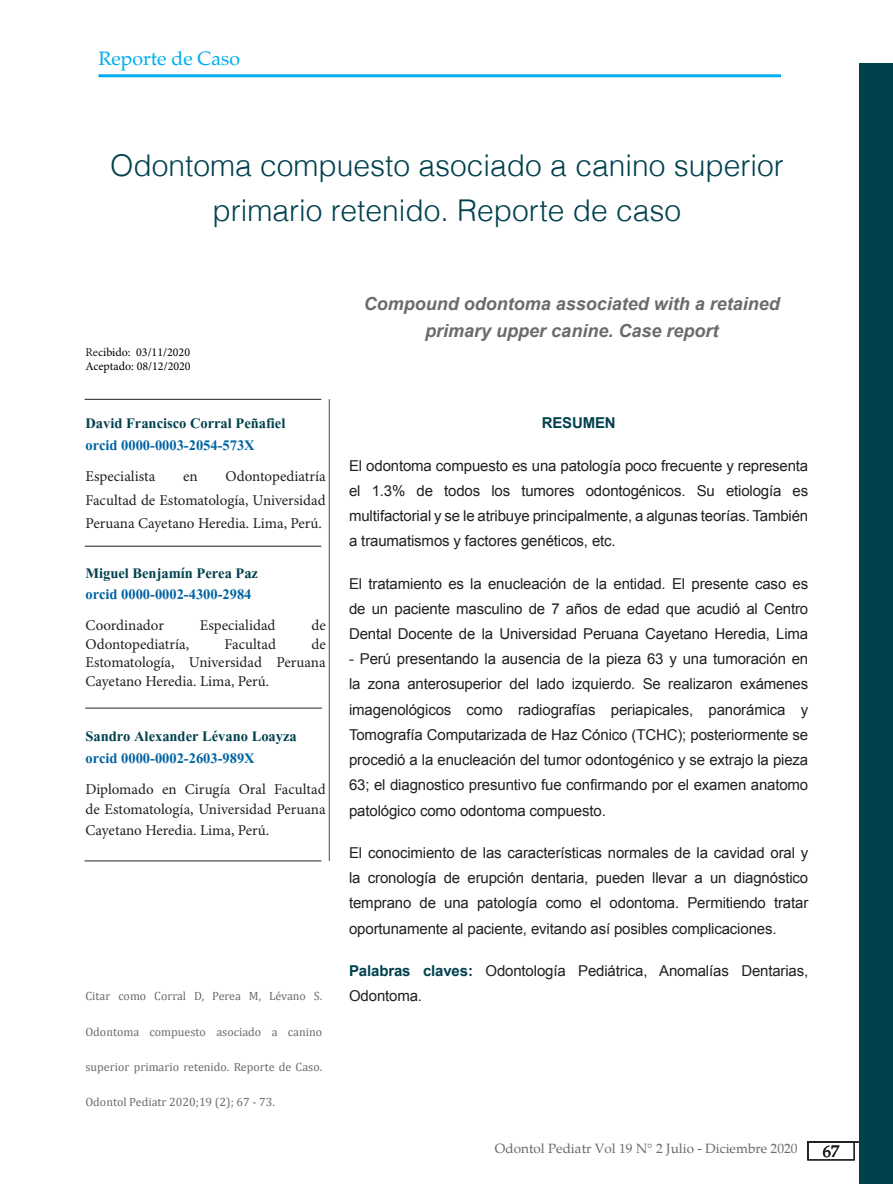
<style>
.page{position:relative;width:893px;height:1191px;background:#fff}
.page>*{position:absolute;margin:0;border:0;box-sizing:border-box;transform-origin:0 0}
.t1{font:300 30px/45px "Helvetica";color:#00414e;text-align:center}
.t2{font:19.5px "Palatino";color:#00aeef}
.t3{font:700 18px "Aparajita";color:#00414e}
.t4{font:700 18px "Aparajita";color:#0063a3}
.t5{font:italic 700 18px/27px "Arial";color:#6b6b6e;text-align:center}
.t6{font:16.5px "Palatino";color:#231f20}
.t7{font:15px/25.2px "Arial";letter-spacing:-.01em;color:#231f20;text-align:justify}
.t8{font:15px/23.5px "Minion Pro";color:#231f20;text-align:justify}
.t9{font:700 15px "Arial";letter-spacing:-.01em;color:#00414e}
.t10{font:13.5px "Palatino";color:#231f20}
.t11{font:13.5px "Palatino";color:#6b6b6e}
.t12{font:12px "Cambria";color:#6b6b6e}
.t13{font:12px/14.4px "Minion Pro";color:#000}
.s1{color:#231f20}
.s2{font-weight:700;color:#00414e}
</style>
<div class="page">
<div style="left:808px;top:1141px;width:46px;height:19px;border:1px solid #231f20"></div>
<svg style="left:807px;top:1142px;width:1px;height:18px"></svg>
<hr style="left:807px;top:1141px;width:86px;height:1px;background:#231f20">
<div style="left:860px;top:63px;width:33px;height:1120px;background:#00414e"></div>
<hr style="left:85px;top:399px;width:236px;height:1px;background:#231f20">
<hr style="left:329px;top:399px;width:1px;height:462px;background:#454647">
<hr style="left:85px;top:546px;width:236px;height:1px;background:#231f20">
<hr style="left:85px;top:860px;width:236px;height:1px;background:#231f20">
<hr style="left:85px;top:708px;width:237px;height:1px;background:#231f20">
<hr style="left:98px;top:74px;width:683px;height:3px;background:#00aeef">
<h2 class="t2" style="left:98px;top:43px;width:143px">Reporte de Caso</h2>
<h1 class="t1" style="left:110px;top:141px;width:675px">Odontoma compuesto asociado a canino superior primario retenido. Reporte de caso</h1>
<p class="t13" style="left:85px;top:345px;width:107px"><span class="s1">Re</span>cibido: 03/11/2020<br>Aceptado: 08/12/2020</p>
<p class="t3" style="left:85px;top:415px;width:201px">David Francisco Corral Peñafiel</p>
<p class="t4" style="left:85px;top:437px;width:171px">orcid 0000-0003-2054-573X</p>
<p class="t8" style="left:85px;top:465px;width:71px">Especialista</p>
<p class="t8" style="left:183px;top:465px;width:16px">en</p>
<p class="t8" style="left:85px;top:465px;width:242px;text-indent:140px">Odontopediatría Facultad de Estomatología, Universidad Peruana Cayetano Heredia. Lima, Perú.</p>
<p class="t3" style="left:85px;top:564px;width:174px">Miguel Benjamín Perea Paz</p>
<p class="t4" style="left:85px;top:586px;width:168px">orcid 0000-0002-4300-2984</p>
<p class="t8" style="left:85px;top:614px;width:80px">Coordinador</p>
<p class="t8" style="left:200px;top:614px;width:77px">Especialidad</p>
<p class="t8" style="left:311px;top:614px;width:16px">de</p>
<p class="t8" style="left:85px;top:633px;width:105px">Odontopediatría,</p>
<p class="t8" style="left:225px;top:633px;width:53px">Facultad</p>
<p class="t8" style="left:85px;top:635px;width:242px;line-height:18.3px;text-indent:226px">de Estomatología, Universidad Peruana Cayetano Heredia. Lima, Perú.</p>
<p class="t3" style="left:85px;top:728px;width:213px">Sandro Alexander Lévano Loayza</p>
<p class="t4" style="left:85px;top:749px;width:171px">orcid 0000-0002-2603-989X</p>
<p class="t8" style="left:85px;top:779px;width:242px;line-height:20.4px">Diplomado en Cirugía Oral Facultad de Estomatología, Universidad Peruana Cayetano Heredia. Lima, Perú.</p>
<p class="t12" style="left:85px;top:989px;width:238px">Citar como Corral D, Perea M, Lévano S.</p>
<p class="t12" style="left:85px;top:1024px;width:238px">Odontoma compuesto asociado a canino</p>
<p class="t12" style="left:85px;top:1059px;width:238px">superior primario retenido. Reporte de Caso.</p>
<p class="t12" style="left:85px;top:1094px;width:191px">Odontol Pediatr 2020;19 (2); 67 - 73.</p>
<p class="t5" style="left:364px;top:291px;width:418px">Compound odontoma associated with a retained primary upper canine. Case report</p>
<p class="t9" style="left:542px;top:413px;width:76px">RESUMEN</p>
<p class="t7" style="left:349px;top:453px;width:461px">El odontoma compuesto es una patología poco frecuente y representa el 1.3% de todos los tumores odontogénicos. Su etiología es multifactorial y se le atribuye principalmente, a algunas teorías. También a traumatismos y factores genéticos, etc.</p>
<p class="t7" style="left:349px;top:571px;width:461px">El tratamiento es la enucleación de la entidad. El presente caso es de un paciente masculino de 7 años de edad que acudió al Centro Dental Docente de la Universidad Peruana Cayetano Heredia, Lima</p>
<p class="t7" style="left:349px;top:646px;width:461px">- Perú presentando la ausencia de la pieza 63 y una tumoración en la zona anterosuperior del lado izquierdo. Se realizaron exámenes imagenológicos como radiografías periapicales, panorámica y Tomografía Computarizada de Haz Cónico (TCHC); posteriormente se procedió a la enucleación del tumor odontogénico y se extrajo la pieza 63; el diagnostico presuntivo fue confirmando por el examen anatomo patológico como odontoma compuesto.</p>
<p class="t7" style="left:349px;top:840px;width:461px">El conocimiento de las características normales de la cavidad oral y la cronología de erupción dentaria, pueden llevar a un diagnóstico temprano de una patología como el odontoma. Permitiendo tratar oportunamente al paciente, evitando así posibles complicaciones.</p>
<p class="t7" style="left:349px;top:958px;width:461px"><span class="s2">Palabras claves:</span> Odontología Pediátrica, Anomalías Dentarias,<br>Odontoma.</p>
<p class="t11" style="left:495px;top:1137px;width:304px">Odontol Pediatr Vol 19 Nº 2 Julio - Diciembre 2020</p>
<p class="t6" style="left:823px;top:1138px;width:18px">67</p>
<p class="t10" style="left:490px;top:1139px;width:304px">Odontol Pediatr Vol 14 Nº 2 Julio - Diciembre 2015</p>
</div>
